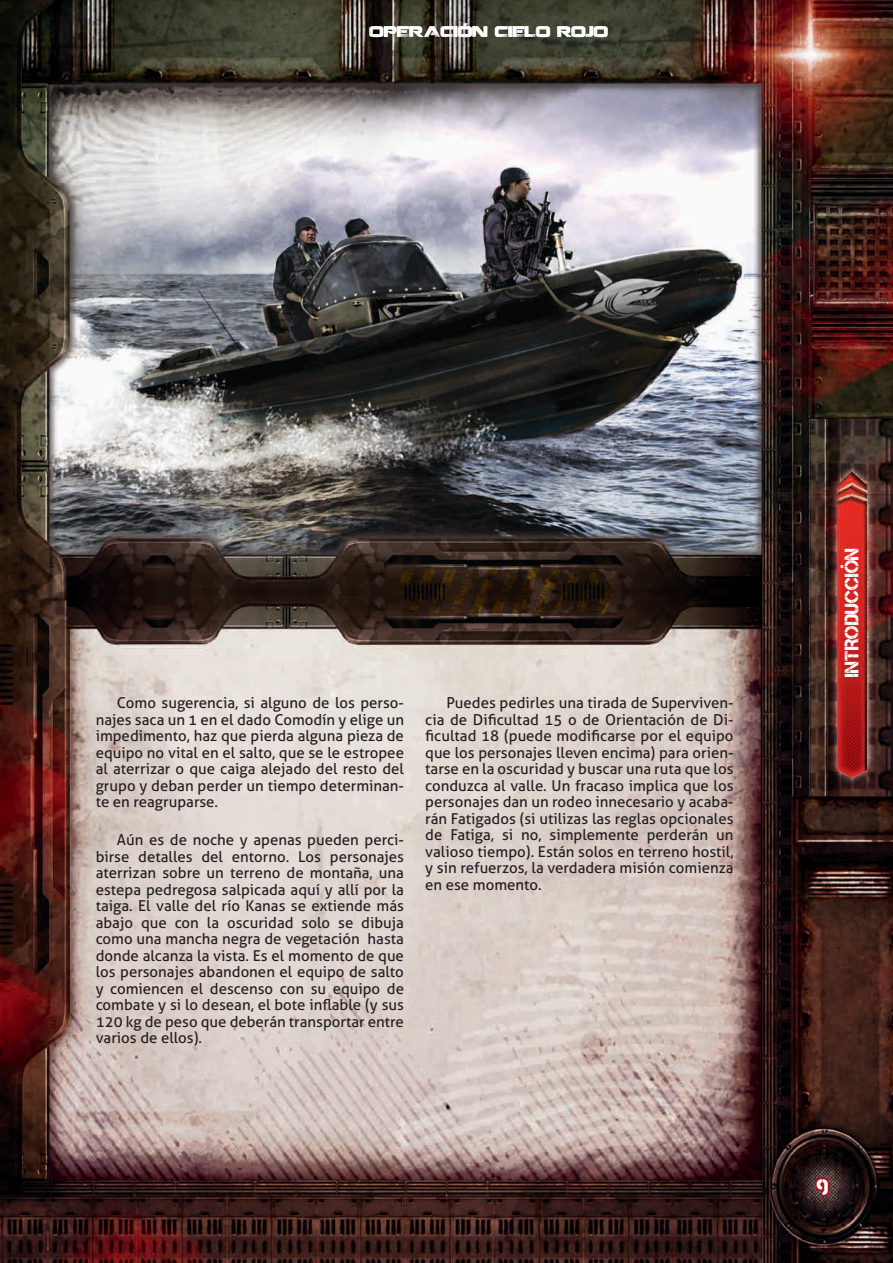
<style>
.page{position:relative;width:893px;height:1263px;background:#fff}
.page>*{position:absolute;margin:0;border:0;box-sizing:border-box;transform-origin:0 0}
.t1{font:22.5px "Captureit";color:#fff}
.t2{font:19.5px "Captureit";color:#fff}
.t3{font:15px/16.5px "Aller";color:#231f20;text-align:justify}
.t4{font:15px "Coalition";color:#fff}
</style>
<div class="page">
<img style="left:0;top:0;width:893px;height:1263px">
<img style="left:29px;top:74px;width:767px;height:488px">
<svg style="left:383px;top:567px;width:245px;height:48px;background:#2a1b0f"></svg>
<svg style="left:814px;top:1174px;width:22px;height:24px"></svg>
<p class="t4" style="left:370px;top:21px;width:240px">OPERACIRACIÓN C EIELO ROOJO</p>
<p class="t3" style="left:96px;top:695px;width:310px;text-indent:21px">Como sugerencia, si alguno de los perso&shy;najes saca un 1 en el dado Comodín y elige un impedimento, haz que pierda alguna pieza de equipo no vital en el salto, que se le estropee al aterrizar o que caiga alejado del resto del grupo y deban perder un tiempo determinan&shy;te en reagruparse.</p>
<p class="t3" style="left:96px;top:832px;width:310px;text-indent:21px">Aún es de noche y apenas pueden perci&shy;birse detalles del entorno. Los personajes aterrizan sobre un terreno de montaña, una estepa pedregosa salpicada aquí y allí por la taiga. El valle del río Kanas se extiende más abajo que con la oscuridad solo se dibuja como una mancha negra de vegetación hasta donde alcanza la vista. Es el momento de que los personajes abandonen el equipo de salto y comiencen el descenso con su equipo de combate y si lo desean, el bote inflable (y sus 120 kg de peso que deberán transportar entre varios de ellos).</p>
<p class="t3" style="left:425px;top:695px;width:310px;text-indent:21px">Puedes pedirles una tirada de Superviven&shy;cia de Dificultad 15 o de Orientación de Di&shy;ficultad 18 (puede modificarse por el equipo que los personajes lleven encima) para orien&shy;tarse en la oscuridad y buscar una ruta que los conduzca al valle. Un fracaso implica que los personajes dan un rodeo innecesario y acaba&shy;rán Fatigados (si utilizas las reglas opcionales de Fatiga, si no, simplemente perderán un valioso tiempo). Están solos en terreno hostil, y sin refuerzos, la verdadera misión comienza en ese momento.</p>
<h2 class="t2" style="left:841px;top:677px;width:130px;rotate:-90deg">Introducción</h2>
<h1 class="t1" style="left:817px;top:1174px;width:13px">9</h1>
</div>
